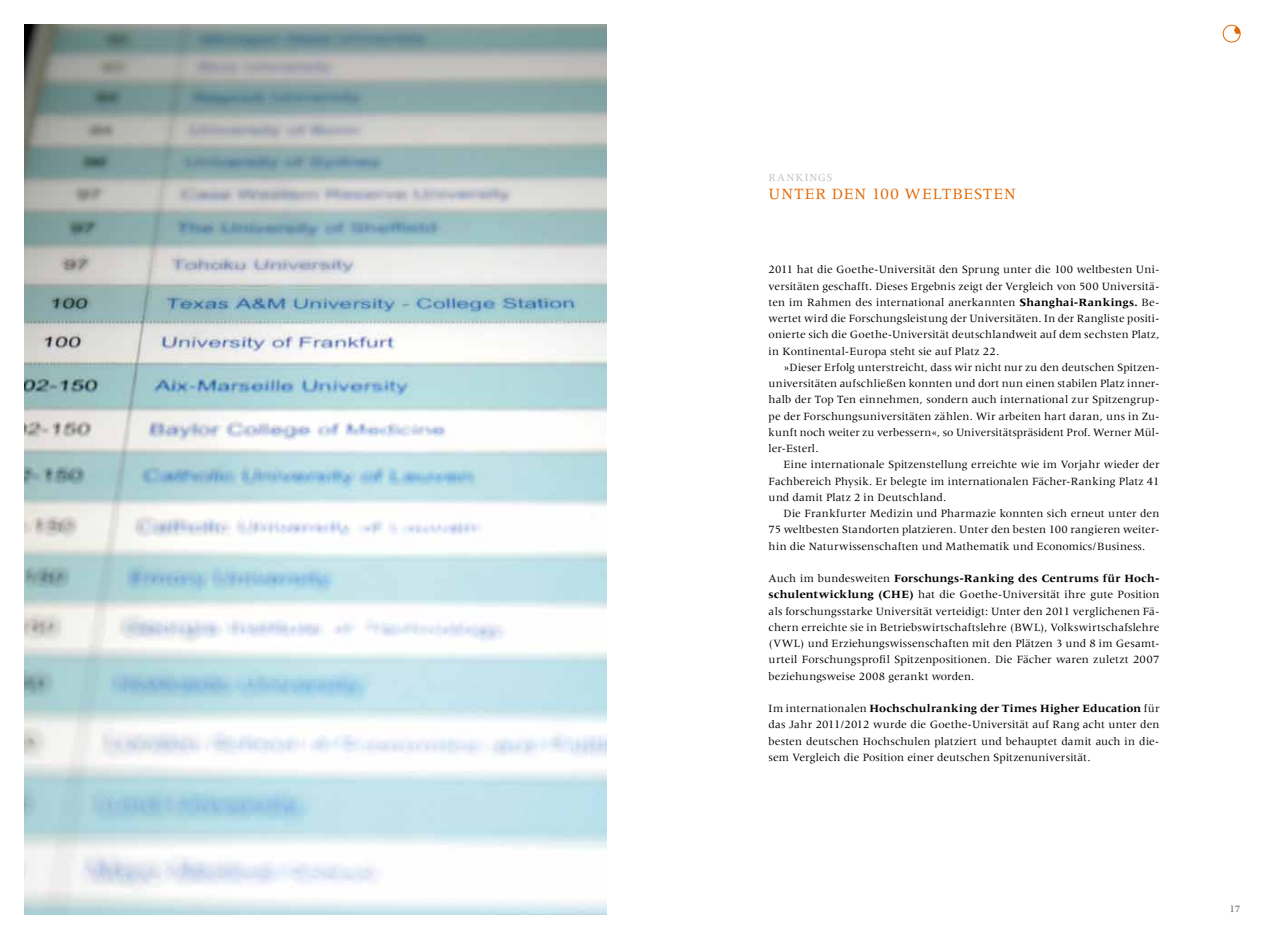
<style>
.page{position:relative;width:1276px;height:939px;background:#fff}
.page>*{position:absolute;margin:0;border:0;box-sizing:border-box;transform-origin:0 0}
.t1{font:16.25px "Meridien LT Std";letter-spacing:.06em;color:#e46702}
.t2{font:11.5px/16.2px "Meridien LT Std";letter-spacing:.005em;color:#000;text-align:justify}
.t3{font:11.25px "Meridien LT Std";color:#c1c4c2}
.t4{font:10px "Meridien LT Std";color:#5b5d59}
.s1{font-weight:700}
</style>
<div class="page">
<svg style="left:1222px;top:24px;width:19px;height:19px"></svg>
<img style="left:25px;top:25px;width:581px;height:889px">
<p class="t3" style="left:768px;top:171px;width:18px">Rankings</p>
<h1 class="t1" style="left:768px;top:185px;width:26px">Unter</h1>
<h1 class="t1" style="left:832px;top:185px;width:13px">den</h1>
<h1 class="t1" style="left:871px;top:185px;width:62px">100 Weltbesten</h1>
<p class="t2" style="left:768px;top:262px;width:392px">2011 hat die Goethe-Universität den Sprung unter die 100 weltbesten Uni&shy;versitäten geschafft. Dieses Ergebnis zeigt der Vergleich von 500 Universitä&shy;ten im Rahmen des international anerkannten <span class="s1">Shanghai-Rankings.</span> Be&shy;wertet wird die Forschungsleistung der Universitäten. In der Rangliste positi&shy;onierte sich die Goethe-Universität deutschlandweit auf dem sechsten Platz, in Kontinental-Europa steht sie auf Platz 22.</p>
<p class="t2" style="left:768px;top:359px;width:392px;text-indent:15px">»Dieser Erfolg unterstreicht, dass wir nicht nur zu den deutschen Spitzen&shy;universitäten aufschließen konnten und dort nun einen stabilen Platz inner&shy;halb der Top Ten einnehmen, sondern auch international zur Spitzengrup&shy;pe der Forschungsuniversitäten zählen. Wir arbeiten hart daran, uns in Zu&shy;kunft noch weiter zu verbessern«, so Universitätspräsident Prof. Werner Mül&shy;ler-Esterl.</p>
<p class="t2" style="left:768px;top:457px;width:392px;text-indent:15px">Eine internationale Spitzenstellung erreichte wie im Vorjahr wieder der Fachbereich Physik. Er belegte im internationalen Fächer-Ranking Platz 41 und damit Platz 2 in Deutschland.</p>
<p class="t2" style="left:768px;top:505px;width:392px;text-indent:15px">Die Frankfurter Medizin und Pharmazie konnten sich erneut unter den 75 weltbesten Standorten platzieren. Unter den besten 100 rangieren weiter&shy;hin die Naturwissenschaften und Mathematik und Economics/Business.</p>
<p class="t2" style="left:768px;top:570px;width:392px">Auch im bundesweiten <span class="s1">Forschungs-Ranking des Centrums für Hoch&shy;schulentwicklung (CHE)</span> hat die Goethe-Universität ihre gute Position als forschungsstarke Universität verteidigt: Unter den 2011 verglichenen Fä&shy;chern erreichte sie in Betriebswirtschaftslehre (BWL), Volkswirtschafslehre (VWL) und Erziehungswissenschaften mit den Plätzen 3 und 8 im Gesamt&shy;urteil Forschungsprofil Spitzenpositionen. Die Fächer waren zuletzt 2007 beziehungsweise 2008 gerankt worden.</p>
<p class="t2" style="left:768px;top:700px;width:392px">Im internationalen <span class="s1">Hochschulranking der Times Higher Education</span> für das Jahr 2011/2012 wurde die Goethe-Universität auf Rang acht unter den besten deutschen Hochschulen platziert und behauptet damit auch in die&shy;sem Vergleich die Position einer deutschen Spitzenuniversität.</p>
<p class="t4" style="left:1229px;top:903px;width:13px">17</p>
</div>
